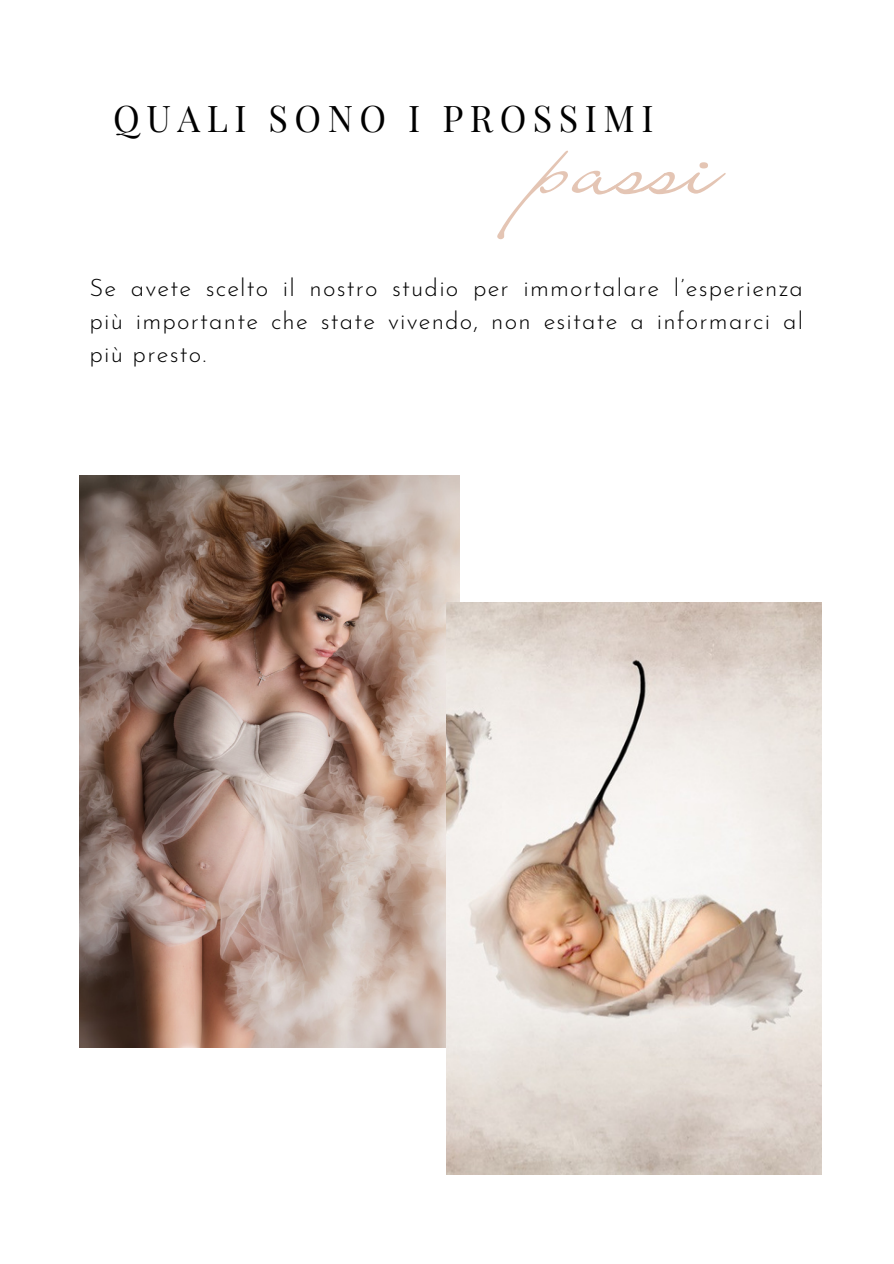
<style>
.page{position:relative;width:894px;height:1264px;background:#fff}
.page>*{position:absolute;margin:0;border:0;box-sizing:border-box;transform-origin:0 0}
.t1{font:108px "Liana";color:#e4c5b4}
.t2{font:36px "Playfair Display";letter-spacing:.18em;color:#000}
.t3{font:300 24px/32.7px "Josefin Sans";letter-spacing:.05em;color:#000;text-align:justify}
</style>
<div class="page">
<img style="left:79px;top:475px;width:380px;height:572px">
<img style="left:446px;top:602px;width:375px;height:572px">
<h2 class="t2" style="left:113px;top:93px;width:541px">QUALI SONO I PROSSIMI</h2>
<h1 class="t1" style="left:543px;top:91px;width:179px">passi</h1>
<p class="t3" style="left:89px;top:274px;width:715px">Se avete scelto il nostro studio per immortalare l’esperienza più importante che state vivendo, non esitate a informarci al più presto.</p>
</div>
